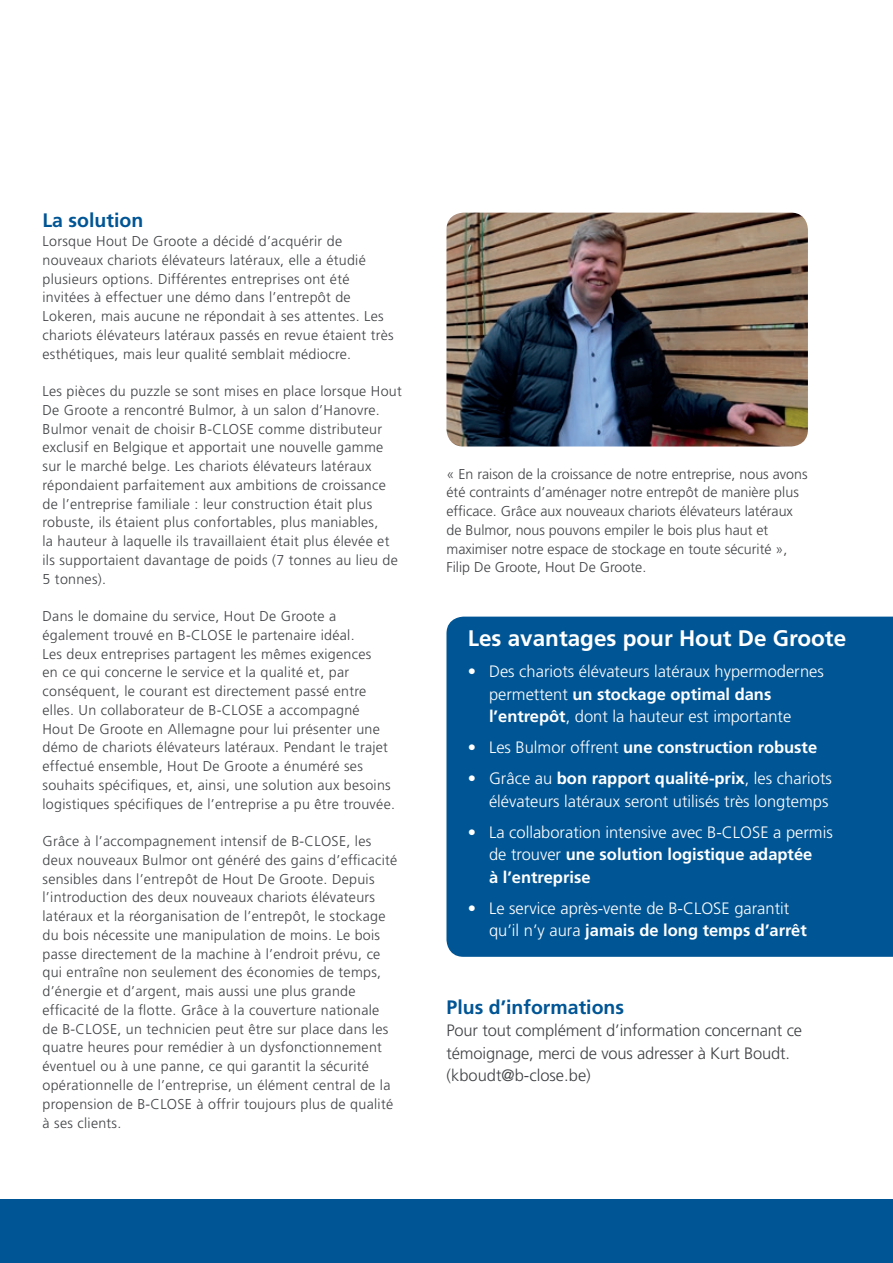
<style>
.page{position:relative;width:893px;height:1263px;background:#fff}
.page>*{position:absolute;margin:0;border:0;box-sizing:border-box;transform-origin:0 0}
.t1{font:700 22.5px "Frutiger LT Std";color:#fff}
.t2{font:700 19.5px "Frutiger LT Std";color:#005595}
.t3{font:300 16.5px/22.5px "Frutiger LT Std";color:#fff}
.t4{font:300 16.5px/22.5px "Frutiger LT Std";letter-spacing:-.01em;color:#404245}
.t5{font:700 16.5px "Frutiger LT Std";color:#fff}
.t6{font:300 14.25px/18.8px "Frutiger LT Std";letter-spacing:.02em;color:#404245}
.t7{font:300 14.25px/18.8px "Frutiger LT Std";color:#404245}
.s1{font-weight:700}
.s2{font-weight:300}
</style>
<div class="page">
<div style="left:0;top:1199px;width:893px;height:64px;background:#005595"></div>
<img style="left:446px;top:213px;width:362px;height:233px">
<div style="left:446px;top:617px;width:447px;height:340px;background:#005595"></div>
<h2 class="t2" style="left:43px;top:209px;width:102px">La solution</h2>
<p class="t6" style="left:43px;top:232px;width:353px">Lorsque Hout De Groote a décidé d’acquérir de nouveaux chariots élévateurs latéraux, elle a étudié plusieurs options. Différentes entreprises ont été invitées à effectuer une démo dans l’entrepôt de Lokeren, mais aucune ne répondait à ses attentes. Les chariots élévateurs latéraux passés en revue étaient très esthétiques, mais leur qualité semblait médiocre.</p>
<p class="t6" style="left:43px;top:382px;width:361px">Les pièces du puzzle se sont mises en place lorsque Hout De Groote a rencontré Bulmor, à un salon d’Hanovre.<br>Bulmor venait de choisir B-CLOSE comme distributeur exclusif en Belgique et apportait une nouvelle gamme sur le marché belge. Les chariots élévateurs latéraux répondaient parfaitement aux ambitions de croissance de l’entreprise familiale : leur construction était plus robuste, ils étaient plus confortables, plus maniables,<br>la hauteur à laquelle ils travaillaient était plus élevée et ils supportaient davantage de poids (7 tonnes au lieu de 5 tonnes).</p>
<p class="t6" style="left:43px;top:607px;width:354px">Dans le domaine du service, Hout De Groote a également trouvé en B-CLOSE le partenaire idéal.<br>Les deux entreprises partagent les mêmes exigences<br>en ce qui concerne le service et la qualité et, par conséquent, le courant est directement passé entre elles. Un collaborateur de B-CLOSE a accompagné<br>Hout De Groote en Allemagne pour lui présenter une démo de chariots élévateurs latéraux. Pendant le trajet effectué ensemble, Hout De Groote a énuméré ses souhaits spécifiques, et, ainsi, une solution aux besoins logistiques spécifiques de l’entreprise a pu être trouvée.</p>
<p class="t6" style="left:43px;top:832px;width:356px">Grâce à l’accompagnement intensif de B-CLOSE, les deux nouveaux Bulmor ont généré des gains d’efficacité sensibles dans l’entrepôt de Hout De Groote. Depuis l’introduction des deux nouveaux chariots élévateurs latéraux et la réorganisation de l’entrepôt, le stockage du bois nécessite une manipulation de moins. Le bois passe directement de la machine à l’endroit prévu, ce qui entraîne non seulement des économies de temps, d’énergie et d’argent, mais aussi une plus grande efficacité de la flotte. Grâce à la couverture nationale de B-CLOSE, un technicien peut être sur place dans les quatre heures pour remédier à un dysfonctionnement éventuel ou à une panne, ce qui garantit la sécurité opérationnelle de l’entreprise, un élément central de la propension de B-CLOSE à offrir toujours plus de qualité à ses clients.</p>
<p class="t7" style="left:446px;top:464px;width:363px">« En raison de la croissance de notre entreprise, nous avons été contraints d’aménager notre entrepôt de manière plus efficace. Grâce aux nouveaux chariots élévateurs latéraux de Bulmor, nous pouvons empiler le bois plus haut et maximiser notre espace de stockage en toute sécurité », Filip De Groote, Hout De Groote.</p>
<h1 class="t1" style="left:468px;top:625px;width:380px">Les avantages pour Hout De Groote</h1>
<p class="t3" style="left:489px;top:660px;width:336px;text-indent:-21px">• Des chariots élévateurs latéraux hypermodernes permettent <span class="s1">un stockage optimal dans l’entrepôt</span>, dont la hauteur est importante</p>
<p class="t5" style="left:468px;top:738px;width:351px"><span class="s2">• Les Bulmor offrent</span> une construction robuste</p>
<p class="t3" style="left:468px;top:767px;width:366px;text-align:right">• Grâce au <span class="s1">bon rapport qualité-prix</span>, les chariots élévateurs latéraux seront utilisés très longtemps</p>
<p class="t3" style="left:489px;top:821px;width:345px;text-indent:-21px">• La collaboration intensive avec B-CLOSE a permis de trouver <span class="s1">une solution logistique adaptée<br>à l’entreprise</span></p>
<p class="t3" style="left:489px;top:897px;width:319px;text-indent:-21px">• Le service après-vente de B-CLOSE garantit qu’il n’y aura <span class="s1">jamais de long temps d’arrêt</span></p>
<h2 class="t2" style="left:446px;top:996px;width:179px">Plus d’informations</h2>
<p class="t4" style="left:446px;top:1020px;width:357px">Pour tout complément d’information concernant ce témoignage, merci de vous adresser à Kurt Boudt. (kboudt@b-close.be)</p>
</div>
